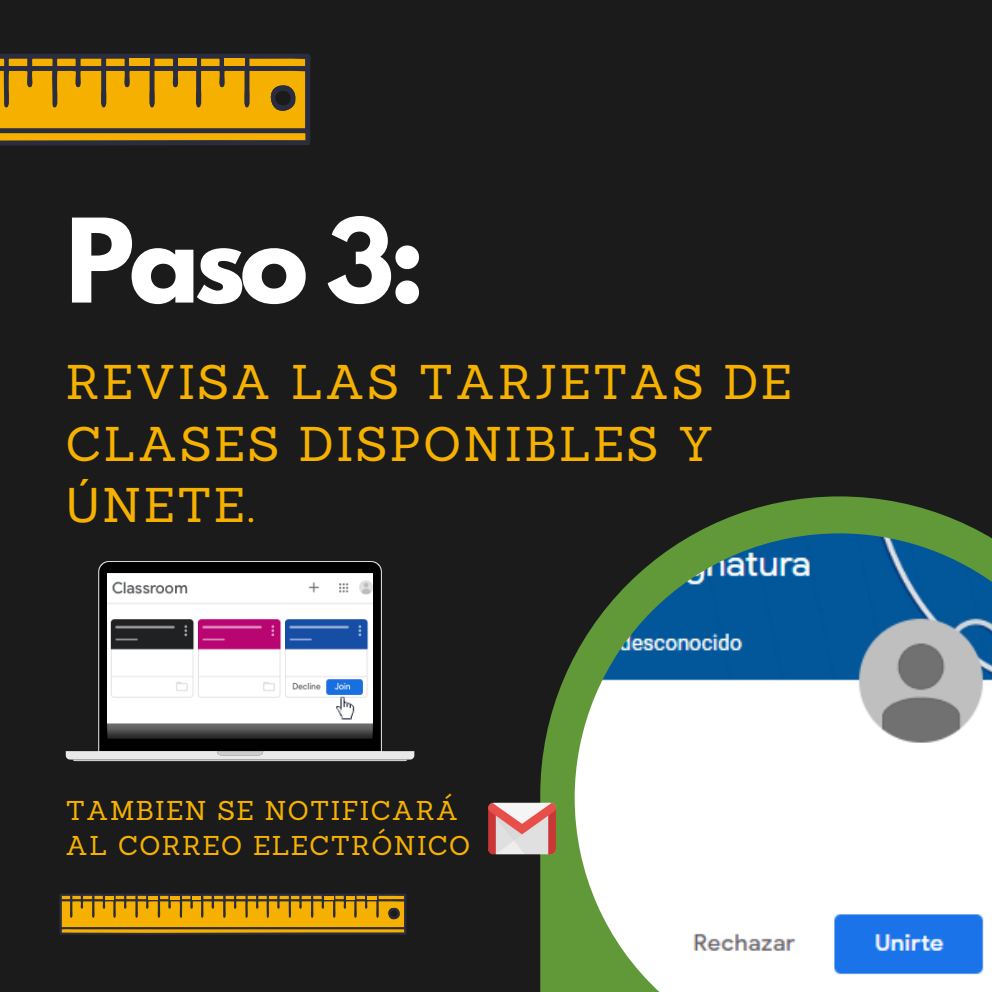
<style>
.page{position:relative;width:992px;height:992px;background:#1b1b1b}
.page>*{position:absolute;margin:0;border:0;box-sizing:border-box;transform-origin:0 0}
.t1{font:700 103px "League Spartan";color:#fff}
.t2{font:47.5px/61.8px "Sanchez";letter-spacing:.05em;color:#f6b100}
.t3{font:26.5px/34.5px "Sanchez";letter-spacing:.05em;color:#f6b100}
.s1{font-family:"Arial"}
</style>
<div class="page">
<svg style="left:0;top:54px;width:311px;height:92px;background:#b58612"></svg>
<svg style="left:59px;top:893px;width:348px;height:42px;background:#b58611"></svg>
<svg style="left:66px;top:561px;width:348px;height:198px"></svg>
<svg style="left:73px;top:751px;width:334px;height:10px;background:#dbdbdb"></svg>
<img style="left:108px;top:573px;width:264px;height:165px">
<svg style="left:540px;top:496px;width:442px;height:496px;fill:#619939"></svg>
<img style="left:575px;top:533px;width:417px;height:459px">
<img style="left:488px;top:792px;width:71px;height:73px">
<h1 class="t1" style="left:66px;top:210px;width:361px">Paso 3:</h1>
<p class="t2" style="left:66px;top:351px;width:728px">REVISA LAS TARJETAS DE<br>CLASES DISPONIBLES Y<br><span class="s1">Ú</span>NETE.</p>
<p class="t3" style="left:66px;top:793px;width:406px">TAMBIEN SE NOTIFICARÁ<br>AL CORREO ELECTRÓNICO</p>
</div>
